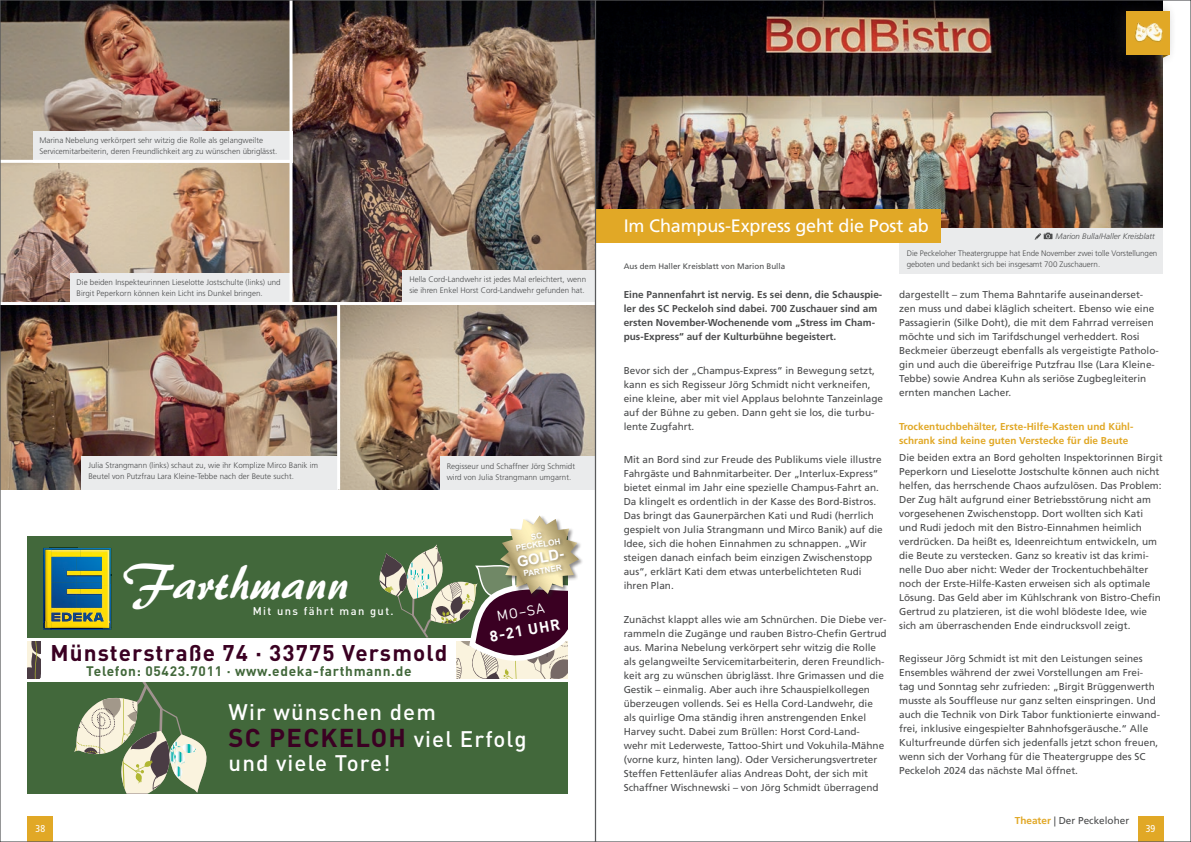
<style>
.page{position:relative;width:1191px;height:842px;background:#fff}
.page>*{position:absolute;margin:0;border:0;box-sizing:border-box;transform-origin:0 0}
.t1{font:47.5px "Brush 445 BT";color:#fff}
.t2{font:700 25.5px "DIN";color:#3a0022}
.t3{font:700 22.4px "DIN";letter-spacing:.05em;color:#3a0022}
.t4{font:500 22.3px "DIN";letter-spacing:.05em;color:#fff}
.t5{font:18px "Frutiger LT Std";letter-spacing:-.01em;color:#fff}
.t6{font:700 15.1px "DIN";color:#fff}
.t7{font:700 14.6px "Arial";color:#fff}
.t8{font:14px "DIN";color:#fff}
.t9{font:700 13.6px "DIN";letter-spacing:.05em;color:#42683b}
.t10{font:500 11.1px "DIN";letter-spacing:.13em;color:#fff}
.t11{font:10px/14px "Frutiger LT Std";color:#4b4c4d}
.t12{font:700 10px/14px "Frutiger LT Std";color:#4b4c4d}
.t13{font:700 10px/14px "Frutiger LT Std";color:#e1a826}
.t14{font:condensed 10px "Frutiger LT Std";color:#fff}
.t15{font:700 8.1px "Arial";color:#fff}
.Bildunterschrift{font:300 8px/11px "Frutiger LT Std";color:#4b4c4d}
.t16{font:8px "Frutiger LT Std";color:#4b4c4d}
.Bildunterschrift-2{font:italic 300 8px "Frutiger LT Std";color:#4b4c4d}
.s1{font-weight:500;font-size:22.3px;color:#fff}
.s2{font-weight:700;color:#e1a826}
</style>
<div class="page">
<img style="left:2px;top:2px;width:287px;height:300px">
<img style="left:292px;top:2px;width:301px;height:300px">
<img style="left:2px;top:305px;width:335px;height:185px">
<img style="left:340px;top:305px;width:253px;height:185px">
<div style="left:440px;top:456px;width:155px;height:34px;background:#eaebec"></div>
<div style="left:81px;top:456px;width:256px;height:34px;background:#eaebec"></div>
<div style="left:33px;top:131px;width:259px;height:32px;background:#eaebec"></div>
<div style="left:402px;top:270px;width:193px;height:33px;background:#eaebec"></div>
<hr style="left:0;top:160px;width:291px;height:3px;background:#fff">
<div style="left:70px;top:273px;width:221px;height:31px;background:#eaebec"></div>
<hr style="left:0;top:302px;width:595px;height:3px;background:#fff">
<hr style="left:289px;top:0;width:3px;height:303px;background:#fff">
<div style="left:27px;top:536px;width:541px;height:101px;background:#42683b"></div>
<div style="left:27px;top:682px;width:541px;height:111px;background:#42683b"></div>
<svg style="left:43px;top:548px;width:69px;height:82px;background:#6e8e5d"></svg>
<svg style="left:27px;top:641px;width:13px;height:38px"></svg>
<svg style="left:74px;top:682px;width:133px;height:111px"></svg>
<div style="left:899px;top:227px;width:263px;height:46px;background:#eaebec"></div>
<img style="left:597px;top:2px;width:565px;height:225px">
<div style="left:595px;top:209px;width:345px;height:34px;background:#e1a826"></div>
<svg style="left:1034px;top:233px;width:18px;height:7px"></svg>
<div style="left:1108px;top:0;width:68px;height:67px;background:#231f20;opacity:.5"></div>
<div style="left:1126px;top:11px;width:44px;height:43px;background:#e1a826"></div>
<img style="left:1134px;top:22px;width:29px;height:20px">
<div style="left:28px;top:816px;width:25px;height:26px;background:#e1a826"></div>
<div style="left:1137px;top:816px;width:26px;height:26px;background:#e1a826"></div>
<svg style="left:377px;top:515px;width:205px;height:164px"></svg>
<p class="Bildunterschrift" style="left:39px;top:135px;width:239px">Marina Nebelung verkörpert sehr witzig die Rolle als gelangweilte<br>Servicemitarbeiterin, deren Freundlichkeit arg zu wünschen übriglässt.</p>
<p class="Bildunterschrift" style="left:77px;top:277px;width:206px">Die beiden Inspekteurinnen Lieselotte Jostschulte (links) und<br>Birgit Peperkorn können kein Licht ins Dunkel bringen.</p>
<p class="Bildunterschrift" style="left:88px;top:460px;width:231px">Julia Strangmann (links) schaut zu, wie ihr Komplize Mirco Banik im<br>Beutel von Putzfrau Lara Kleine-Tebbe nach der Beute sucht.</p>
<p class="Bildunterschrift" style="left:409px;top:274px;width:178px">Hella Cord-Landwehr ist jedes Mal erleichtert, wenn sie ihren Enkel Horst Cord-Landwehr gefunden hat.</p>
<p class="Bildunterschrift" style="left:447px;top:461px;width:130px">Regisseur und Schaffner Jörg Schmidt wird von Julia Strangmann umgarnt.</p>
<p class="t1" style="left:123px;top:553px;width:229px">Farthmann</p>
<p class="t10" style="left:253px;top:604px;width:142px">Mit uns fährt man gut.</p>
<p class="t3" style="left:50px;top:638px;width:398px">Münsterstraße 74 · 33775 Versmold</p>
<p class="t9" style="left:86px;top:662px;width:327px">Telefon: 05423.7011 · www.edeka-farthmann.de</p>
<p class="t15" style="left:515px;top:543px;width:47px;rotate:-10deg">PECKELOH</p>
<p class="t7" style="left:515px;top:552px;width:51px;rotate:-10deg">GOLD-</p>
<p class="t15" style="left:522px;top:568px;width:40px;rotate:-10deg">PARTNER</p>
<p class="t8" style="left:495px;top:608px;width:50px;rotate:-10deg">MO–SA</p>
<p class="t6" style="left:488px;top:627px;width:70px;rotate:-10deg">8-21 UHR</p>
<p class="t4" style="left:229px;top:697px;width:209px">Wir wünschen dem</p>
<p class="t2" style="left:229px;top:721px;width:300px">SC PECKELOH <span class="s1">viel Erfolg</span></p>
<p class="t4" style="left:229px;top:748px;width:163px">und viele Tore!</p>
<p class="t5" style="left:624px;top:216px;width:306px">Im Champus-Express geht die Post ab</p>
<p class="Bildunterschrift-2" style="left:1055px;top:231px;width:101px">Marion Bulla/Haller Kreisblatt</p>
<p class="t16" style="left:624px;top:261px;width:163px">Aus dem Haller Kreisblatt von Marion Bulla</p>
<p class="t12" style="left:624px;top:288px;width:260px">Eine Pannenfahrt ist nervig. Es sei denn, die Schauspie&shy;ler des SC Peckeloh sind dabei. 700 Zuschauer sind am ersten November-Wochenende vom „Stress im Cham&shy;pus-Express“ auf der Kulturbühne begeistert.</p>
<p class="t11" style="left:624px;top:363px;width:261px">Bevor sich der „Champus-Express“ in Bewegung setzt, kann es sich Regisseur Jörg Schmidt nicht verkneifen, eine kleine, aber mit viel Applaus belohnte Tanzeinlage auf der Bühne zu geben. Dann geht sie los, die turbu&shy;lente Zugfahrt.</p>
<p class="t11" style="left:624px;top:453px;width:260px">Mit an Bord sind zur Freude des Publikums viele illustre Fahrgäste und Bahnmitarbeiter. Der „Interlux-Express“ bietet einmal im Jahr eine spezielle Champus-Fahrt an.<br>Da klingelt es ordentlich in der Kasse des Bord-Bistros.<br>Das bringt das Gaunerpärchen Kati und Rudi (herrlich gespielt von Julia Strangmann und Mirco Banik) auf die Idee, sich die hohen Einnahmen zu schnappen. „Wir steigen danach einfach beim einzigen Zwischenstopp aus“, erklärt Kati dem etwas unterbelichteten Rudi ihren Plan.</p>
<p class="t11" style="left:624px;top:613px;width:264px">Zunächst klappt alles wie am Schnürchen. Die Diebe ver&shy;rammeln die Zugänge und rauben Bistro-Chefin Gertrud aus. Marina Nebelung verkörpert sehr witzig die Rolle als gelangweilte Servicemitarbeiterin, deren Freundlich&shy;keit arg zu wünschen übriglässt. Ihre Grimassen und die Gestik – einmalig. Aber auch ihre Schauspielkollegen überzeugen vollends. Sei es Hella Cord-Landwehr, die als quirlige Oma ständig ihren anstrengenden Enkel Harvey sucht. Dabei zum Brüllen: Horst Cord-Land-<br>wehr mit Lederweste, Tattoo-Shirt und Vokuhila-Mähne (vorne kurz, hinten lang). Oder Versicherungsvertreter Steffen Fettenläufer alias Andreas Doht, der sich mit Schaffner Wischnewski – von Jörg Schmidt überragend</p>
<p class="Bildunterschrift" style="left:907px;top:247px;width:252px">Die Peckeloher Theatergruppe hat Ende November zwei tolle Vorstellungen geboten und bedankt sich bei insgesamt 700 Zuschauern.</p>
<p class="t11" style="left:899px;top:288px;width:261px">dargestellt – zum Thema Bahntarife auseinanderset&shy;zen muss und dabei kläglich scheitert. Ebenso wie eine Passagierin (Silke Doht), die mit dem Fahrrad verreisen möchte und sich im Tarifdschungel verheddert. Rosi Beckmeier überzeugt ebenfalls als vergeistigte Patholo&shy;gin und auch die übereifrige Putzfrau Ilse (Lara Kleine-Tebbe) sowie Andrea Kuhn als seriöse Zugbegleiterin ernten manchen Lacher.</p>
<p class="t13" style="left:899px;top:419px;width:236px">Trockentuchbehälter, Erste-Hilfe-Kasten und Kühl&shy;schrank sind keine guten Verstecke für die Beute</p>
<p class="t11" style="left:899px;top:450px;width:265px">Die beiden extra an Bord geholten Inspektorinnen Birgit Peperkorn und Lieselotte Jostschulte können auch nicht helfen, das herrschende Chaos aufzulösen. Das Problem:<br>Der Zug hält aufgrund einer Betriebsstörung nicht am vorgesehenen Zwischenstopp. Dort wollten sich Kati und Rudi jedoch mit den Bistro-Einnahmen heimlich verdrücken. Da heißt es, Ideenreichtum entwickeln, um die Beute zu verstecken. Ganz so kreativ ist das krimi&shy;nelle Duo aber nicht: Weder der Trockentuchbehälter noch der Erste-Hilfe-Kasten erweisen sich als optimale Lösung. Das Geld aber im Kühlschrank von Bistro-Chefin Gertrud zu platzieren, ist die wohl blödeste Idee, wie sich am überraschenden Ende eindrucksvoll zeigt.</p>
<p class="t11" style="left:899px;top:652px;width:262px">Regisseur Jörg Schmidt ist mit den Leistungen seines Ensembles während der zwei Vorstellungen am Frei&shy;tag und Sonntag sehr zufrieden: „Birgit Brüggenwerth musste als Souffleuse nur ganz selten einspringen. Und auch die Technik von Dirk Tabor funktionierte einwand&shy;frei, inklusive eingespielter Bahnhofsgeräusche.“ Alle Kulturfreunde dürfen sich jedenfalls jetzt schon freuen, wenn sich der Vorhang für die Theatergruppe des SC Peckeloh 2024 das nächste Mal öffnet.</p>
<p class="t11" style="left:1014px;top:814px;width:116px"><span class="s2">Theater</span> | Der Peckeloher</p>
<p class="t14" style="left:36px;top:822px;width:11px">38</p>
<p class="t14" style="left:1145px;top:822px;width:11px">39</p>
</div>
